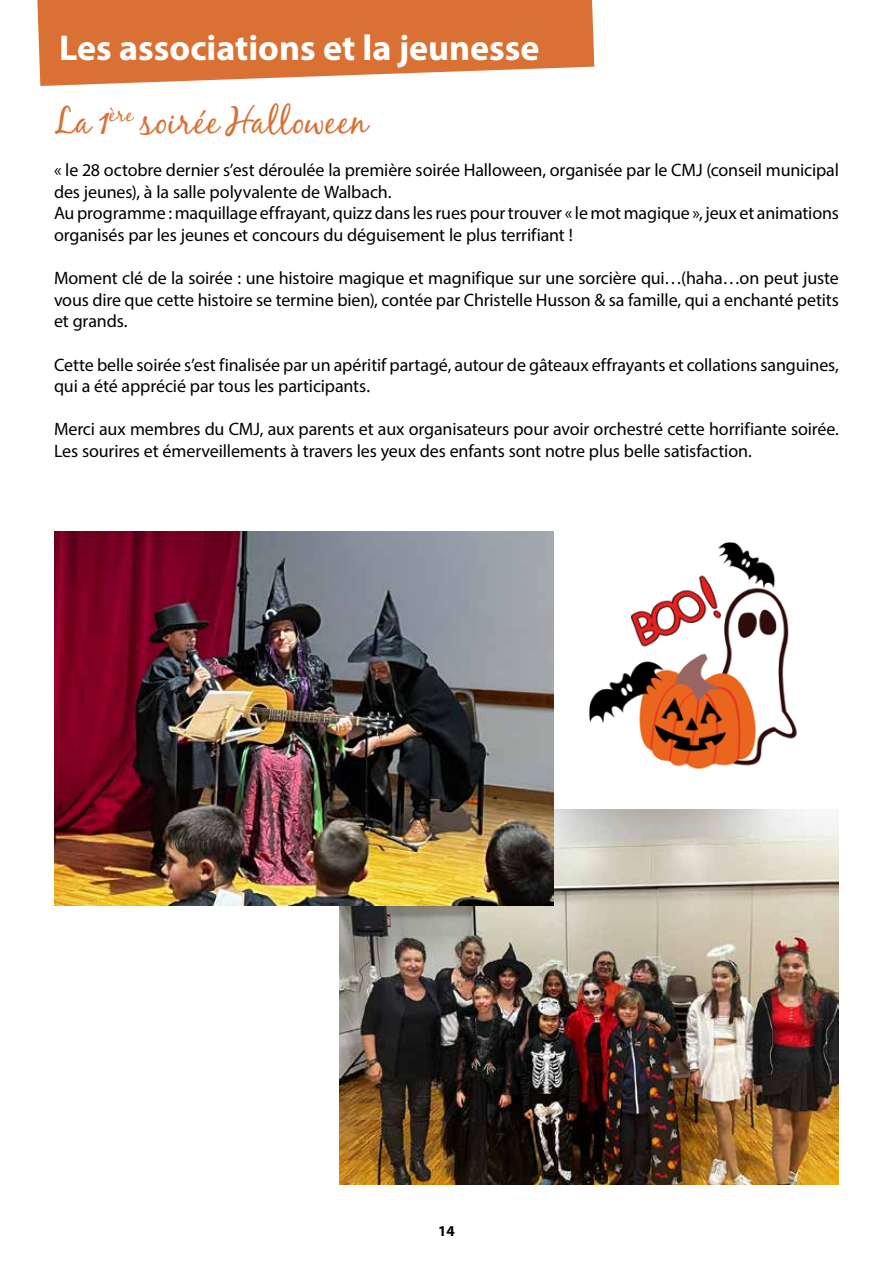
<style>
.page{position:relative;width:893px;height:1263px;background:#fff}
.page>*{position:absolute;margin:0;border:0;box-sizing:border-box;transform-origin:0 0}
.t1{font:700 36px "Myriad Pro";color:#fff}
.t2{font:36px "Black Jack";letter-spacing:.035em;color:#d97135}
.t3{font:18px/21.6px "Myriad Pro";letter-spacing:-.01em;color:#000}
.t4{font:700 15px "Myriad Pro";color:#000}
</style>
<div class="page">
<img style="left:340px;top:810px;width:499px;height:374px">
<svg style="left:37px;top:0;width:557px;height:86px;background:#dd814c"></svg>
<img style="left:589px;top:543px;width:208px;height:227px">
<img style="left:54px;top:531px;width:499px;height:375px">
<h1 class="t1" style="left:59px;top:24px;width:482px">Les associations et la jeunesse</h1>
<h1 class="t2" style="left:54px;top:99px;width:315px">La 1<sup>ère</sup> soirée Halloween</h1>
<p class="t3" style="left:54px;top:159px;width:786px">« le 28 octobre dernier s’est déroulée la première soirée Halloween, organisée par le CMJ (conseil municipal des jeunes), à la salle polyvalente de Walbach.<br>Au programme : maquillage effrayant, quizz dans les rues pour trouver « le mot magique », jeux et animations organisés par les jeunes et concours du déguisement le plus terrifiant !</p>
<p class="t3" style="left:54px;top:267px;width:786px;text-align:justify">Moment clé de la soirée : une histoire magique et magnifique sur une sorcière qui…(haha…on peut juste vous dire que cette histoire se termine bien), contée par Christelle Husson &amp; sa famille, qui a enchanté petits et grands.</p>
<p class="t3" style="left:54px;top:353px;width:786px">Cette belle soirée s’est finalisée par un apéritif partagé, autour de gâteaux effrayants et collations sanguines, qui a été apprécié par tous les participants.</p>
<p class="t3" style="left:54px;top:418px;width:786px">Merci aux membres du CMJ, aux parents et aux organisateurs pour avoir orchestré cette horrifiante soirée.<br>Les sourires et émerveillements à travers les yeux des enfants sont notre plus belle satisfaction.</p>
<p class="t4" style="left:438px;top:1221px;width:18px">14</p>
</div>
